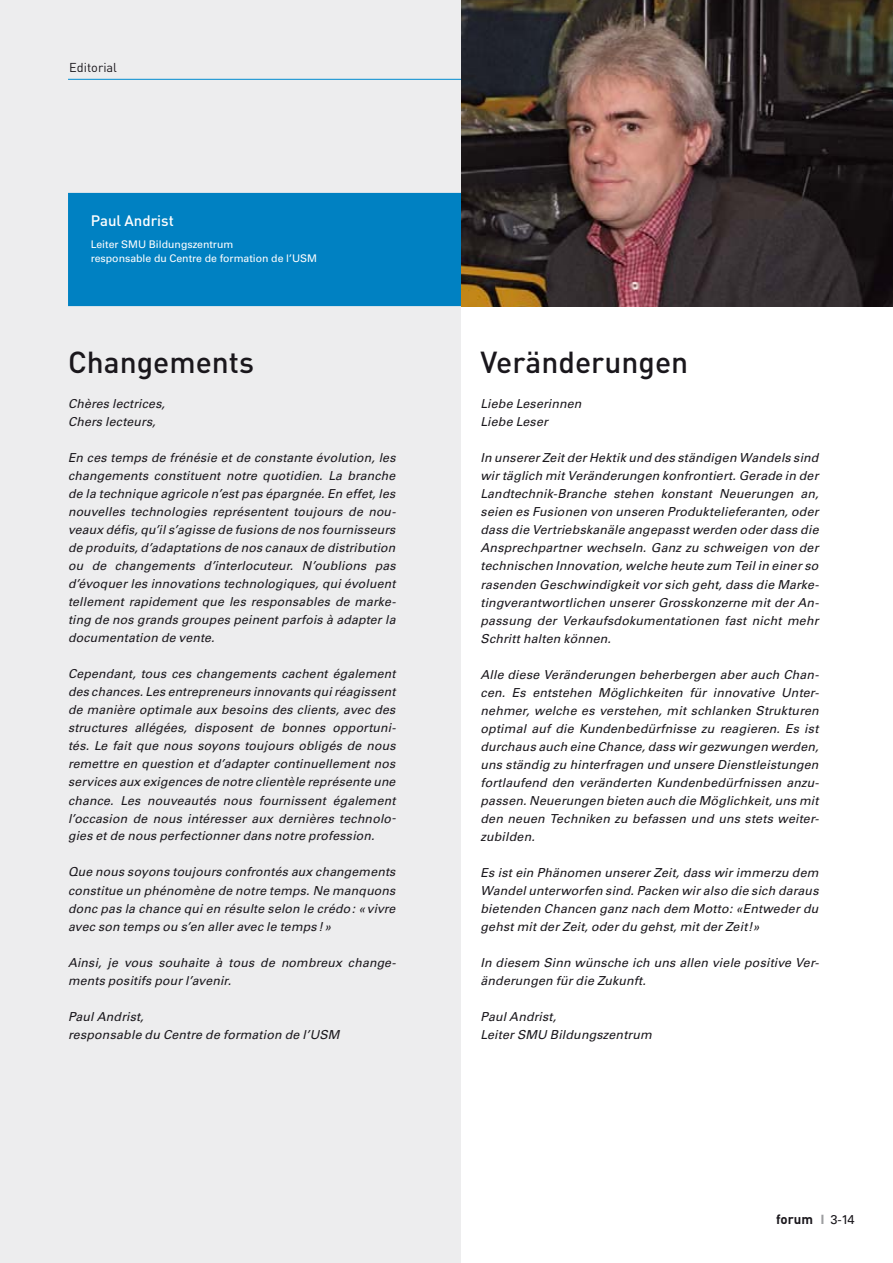
<style>
.page{position:relative;width:893px;height:1263px;background:#ededee}
.page>*{position:absolute;margin:0;border:0;box-sizing:border-box;transform-origin:0 0}
.t1{font:500 30px "DIN";color:#1a171c}
.t2{font:500 15px "DIN";color:#fff}
.t3{font:700 13.35px "DIN";color:#1a171c}
.t4{font:12.75px "DIN";color:#1a171c}
.t5{font:italic 12.3px/18px "Univers";letter-spacing:.015em;color:#1a171c}
.t6{font:10.5px/14.2px "Univers";color:#fff}
.s1{font-family:"Univers";font-size:12.75px;color:#9c9d9f}
.s2{font-family:"Univers";font-weight:400;font-size:12.75px}
</style>
<div class="page">
<div style="left:461px;top:306px;width:432px;height:957px;background:#fff"></div>
<div style="left:68px;top:193px;width:393px;height:113px;background:#0081c2"></div>
<hr style="left:68px;top:79px;width:787px;height:1px;background:#008bd0">
<img style="left:461px;top:0;width:432px;height:306px">
<p class="t4" style="left:69px;top:63px;width:49px">Editorial</p>
<p class="t2" style="left:91px;top:215px;width:85px">Paul Andrist</p>
<p class="t6" style="left:91px;top:238px;width:228px">Leiter SMU Bildungszentrum<br>responsable du Centre de formation de l’USM</p>
<h1 class="t1" style="left:68px;top:352px;width:188px">Changements</h1>
<p class="t5" style="left:68px;top:396px;width:98px">Chères lectrices,<br>Chers lecteurs,</p>
<p class="t5" style="left:68px;top:450px;width:329px;text-align:justify">En ces temps de frénésie et de constante évolution, les changements constituent notre quotidien. La branche de la technique agricole n’est pas épargnée. En effet, les nouvelles technologies représentent toujours de nou&shy;veaux défis, qu’il s’agisse de fusions de nos fournisseurs de produits, d’adaptations de nos canaux de distribution ou de changements d’interlocuteur. N’oublions pas d’évoquer les innovations technologiques, qui évoluent tellement rapidement que les responsables de marke&shy;ting de nos grands groupes peinent parfois à adapter la documentation de vente.</p>
<p class="t5" style="left:68px;top:666px;width:329px;text-align:justify">Cependant, tous ces changements cachent également des chances. Les entrepreneurs innovants qui réagissent de manière optimale aux besoins des clients, avec des structures allégées, disposent de bonnes opportuni&shy;tés. Le fait que nous soyons toujours obligés de nous remettre en question et d’adapter continuellement nos services aux exigences de notre clientèle représente une chance. Les nouveautés nous fournissent également l’occasion de nous intéresser aux dernières technolo&shy;gies et de nous perfectionner dans notre profession.</p>
<p class="t5" style="left:68px;top:864px;width:329px;text-align:justify">Que nous soyons toujours confrontés aux changements constitue un phénomène de notre temps. Ne manquons donc pas la chance qui en résulte selon le crédo : « vivre avec son temps ou s’en aller avec le temps ! »</p>
<p class="t5" style="left:68px;top:954px;width:329px">Ainsi, je vous souhaite à tous de nombreux change&shy;ments positifs pour l’avenir.</p>
<p class="t5" style="left:68px;top:1008px;width:273px">Paul Andrist,<br>responsable du Centre de formation de l’USM</p>
<h1 class="t1" style="left:480px;top:352px;width:209px">Veränderungen</h1>
<p class="t5" style="left:480px;top:396px;width:102px">Liebe Leserinnen<br>Liebe Leser</p>
<p class="t5" style="left:480px;top:450px;width:340px;text-align:justify">In unserer Zeit der Hektik und des ständigen Wandels sind wir täglich mit Veränderungen konfrontiert. Gerade in der Landtechnik-Branche stehen konstant Neuerungen an, seien es Fusionen von unseren Produktelieferanten, oder dass die Vertriebskanäle angepasst werden oder dass die Ansprechpartner wechseln. Ganz zu schweigen von der technischen Innovation, welche heute zum Teil in einer so rasenden Geschwindigkeit vor sich geht, dass die Marke&shy;tingverantwortlichen unserer Grosskonzerne mit der An&shy;passung der Verkaufsdokumentationen fast nicht mehr Schritt halten können.</p>
<p class="t5" style="left:480px;top:666px;width:340px;text-align:justify">Alle diese Veränderungen beherbergen aber auch Chan&shy;cen. Es entstehen Möglichkeiten für innovative Unter&shy;nehmer, welche es verstehen, mit schlanken Strukturen optimal auf die Kundenbedürfnisse zu reagieren. Es ist durchaus auch eine Chance, dass wir gezwungen werden, uns ständig zu hinterfragen und unsere Dienstleistungen fortlaufend den veränderten Kundenbedürfnissen anzu&shy;passen. Neuerungen bieten auch die Möglichkeit, uns mit den neuen Techniken zu befassen und uns stets weiter&shy;zubilden.</p>
<p class="t5" style="left:480px;top:864px;width:340px;text-align:justify">Es ist ein Phänomen unserer Zeit, dass wir immerzu dem Wandel unterworfen sind. Packen wir also die sich daraus bietenden Chancen ganz nach dem Motto: «Entweder du gehst mit der Zeit, oder du gehst, mit der Zeit!»</p>
<p class="t5" style="left:480px;top:954px;width:340px">In diesem Sinn wünsche ich uns allen viele positive Ver&shy;änderungen für die Zukunft.</p>
<p class="t5" style="left:480px;top:1008px;width:173px">Paul Andrist,<br>Leiter SMU Bildungszentrum</p>
<p class="t3" style="left:776px;top:1214px;width:80px">forum <span class="s1">I</span> <span class="s2">3-14</span></p>
</div>
